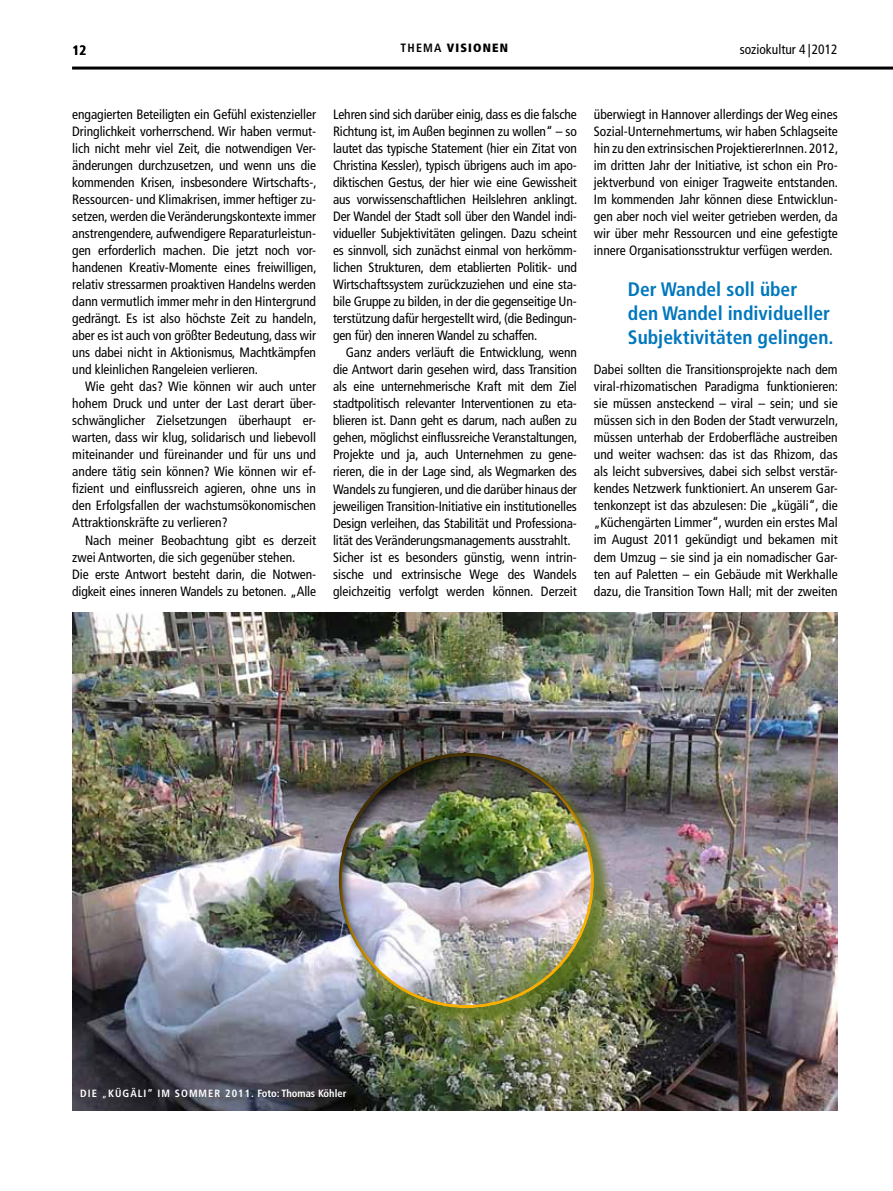
<style>
.page{position:relative;width:893px;height:1191px;background:#fff}
.page>*{position:absolute;margin:0;border:0;box-sizing:border-box;transform-origin:0 0}
.t1{font:700 condensed 19.5px/24px "Frutiger LT Com";color:#0077bd}
.t2{font:condensed 13.5px/17px "Frutiger LT Com";letter-spacing:-.01em;color:#000;text-align:justify}
.t3{font:700 condensed 13.5px "Frutiger LT Com";color:#000}
.t4{font:900 condensed 12px "Frutiger LT Com";letter-spacing:.1em;color:#000}
.t5{font:700 condensed 10.5px "Frutiger LT Com";letter-spacing:.1em;color:#fff}
.s1{font-weight:700}
.s2{font-weight:400}
</style>
<div class="page">
<hr style="left:72px;top:67px;width:821px;height:3px;background:#000">
<img style="left:72px;top:612px;width:766px;height:498px">
<div style="left:341px;top:755px;width:272px;height:271px;background:#5b731a;opacity:.77"></div>
<div style="left:337px;top:751px;width:258px;height:258px;background:#000;opacity:.75"></div>
<p class="t3" style="left:72px;top:42px;width:16px">12</p>
<p class="t4" style="left:401px;top:40px;width:109px"><span class="s1">THEMA</span> VISIONEN</p>
<p class="t2" style="left:740px;top:41px;width:99px">soziokultur 4 |2012</p>
<p class="t2" style="left:72px;top:106px;width:246px">engagierten Beteiligten ein Gefühl existenzieller Dringlichkeit vorherrschend. Wir haben vermut&shy;lich nicht mehr viel Zeit, die notwendigen Ver&shy;änderungen durchzusetzen, und wenn uns die kommenden Krisen, insbesondere Wirtschafts-, Ressourcen- und Klimakrisen, immer heftiger zu&shy;setzen, werden die Veränderungskontexte immer anstrengendere, aufwendigere Reparaturleistun&shy;gen erforderlich machen. Die jetzt noch vor&shy;handenen Kreativ-Momente eines freiwilligen, relativ stressarmen proaktiven Handelns werden dann vermutlich immer mehr in den Hintergrund gedrängt. Es ist also höchste Zeit zu handeln, aber es ist auch von größter Bedeutung, dass wir uns dabei nicht in Aktionismus, Machtkämpfen und kleinlichen Rangeleien verlieren.</p>
<p class="t2" style="left:72px;top:378px;width:245px;text-indent:13px">Wie geht das? Wie können wir auch unter hohem Druck und unter der Last derart über&shy;schwänglicher Zielsetzungen überhaupt er&shy;warten, dass wir klug, solidarisch und liebevoll miteinander und füreinander und für uns und andere tätig sein können? Wie können wir ef&shy;fizient und einflussreich agieren, ohne uns in den Erfolgsfallen der wachstumsökonomischen Attraktionskräfte zu verlieren?</p>
<p class="t2" style="left:72px;top:531px;width:245px;text-align:left;text-indent:13px">Nach meiner Beobachtung gibt es derzeit zwei Antworten, die sich gegenüber stehen.<br>Die erste Antwort besteht darin, die Notwen&shy;digkeit eines inneren Wandels zu betonen. „Alle</p>
<p class="t2" style="left:333px;top:106px;width:246px">Lehren sind sich darüber einig, dass es die falsche Richtung ist, im Außen beginnen zu wollen“ – so lautet das typische Statement (hier ein Zitat von Christina Kessler), typisch übrigens auch im apo&shy;diktischen Gestus, der hier wie eine Gewissheit aus vorwissenschaftlichen Heilslehren anklingt.<br>Der Wandel der Stadt soll über den Wandel indi&shy;vidueller Subjektivitäten gelingen. Dazu scheint es sinnvoll, sich zunächst einmal von herkömm&shy;lichen Strukturen, dem etablierten Politik- und Wirtschaftssystem zurückzuziehen und eine sta&shy;bile Gruppe zu bilden, in der die gegenseitige Un&shy;terstützung dafür hergestellt wird, (die Bedingun&shy;gen für) den inneren Wandel zu schaffen.</p>
<p class="t2" style="left:333px;top:344px;width:246px;text-align:left;text-indent:13px">Ganz anders verläuft die Entwicklung, wenn die Antwort darin gesehen wird, dass Transition als eine unternehmerische Kraft mit dem Ziel stadtpolitisch relevanter Interventionen zu eta&shy;blieren ist. Dann geht es darum, nach außen zu gehen, möglichst einflussreiche Veranstaltungen, Projekte und ja, auch Unternehmen zu gene&shy;rieren, die in der Lage sind, als Wegmarken des Wandels zu fungieren, und die darüber hinaus der jeweiligen Transition-Initiative ein institutionelles Design verleihen, das Stabilität und Professiona&shy;lität des Veränderungsmanagements ausstrahlt.<br>Sicher ist es besonders günstig, wenn intrin&shy;sische und extrinsische Wege des Wandels gleichzeitig verfolgt werden können. Derzeit</p>
<p class="t2" style="left:594px;top:106px;width:246px">überwiegt in Hannover allerdings der Weg eines Sozial-Unternehmertums, wir haben Schlagseite hin zu den extrinsischen ProjektiererInnen. 2012, im dritten Jahr der Initiative, ist schon ein Pro&shy;jektverbund von einiger Tragweite entstanden.<br>Im kommenden Jahr können diese Entwicklun&shy;gen aber noch viel weiter getrieben werden, da wir über mehr Ressourcen und eine gefestigte innere Organisationsstruktur verfügen werden.</p>
<h1 class="t1" style="left:628px;top:277px;width:207px">Der Wandel soll über<br>den Wandel individueller<br>Subjektivitäten gelingen.</h1>
<p class="t2" style="left:594px;top:361px;width:246px">Dabei sollten die Transitionsprojekte nach dem viral-rhizomatischen Paradigma funktionieren: sie müssen ansteckend – viral – sein; und sie müssen sich in den Boden der Stadt verwurzeln, müssen unterhab der Erdoberfläche austreiben und weiter wachsen: das ist das Rhizom, das als leicht subversives, dabei sich selbst verstär&shy;kendes Netzwerk funktioniert. An unserem Gar&shy;tenkonzept ist das abzulesen: Die „kügäli“, die „Küchengärten Limmer“, wurden ein erstes Mal im August 2011 gekündigt und bekamen mit dem Umzug – sie sind ja ein nomadischer Gar&shy;ten auf Paletten – ein Gebäude mit Werkhalle dazu, die Transition Town Hall; mit der zweiten</p>
<p class="t5" style="left:80px;top:1087px;width:268px">DIE <span class="s2">„</span>KÜGÄLI” IM SOMMER 2011. Foto: Thomas Köhler</p>
</div>
